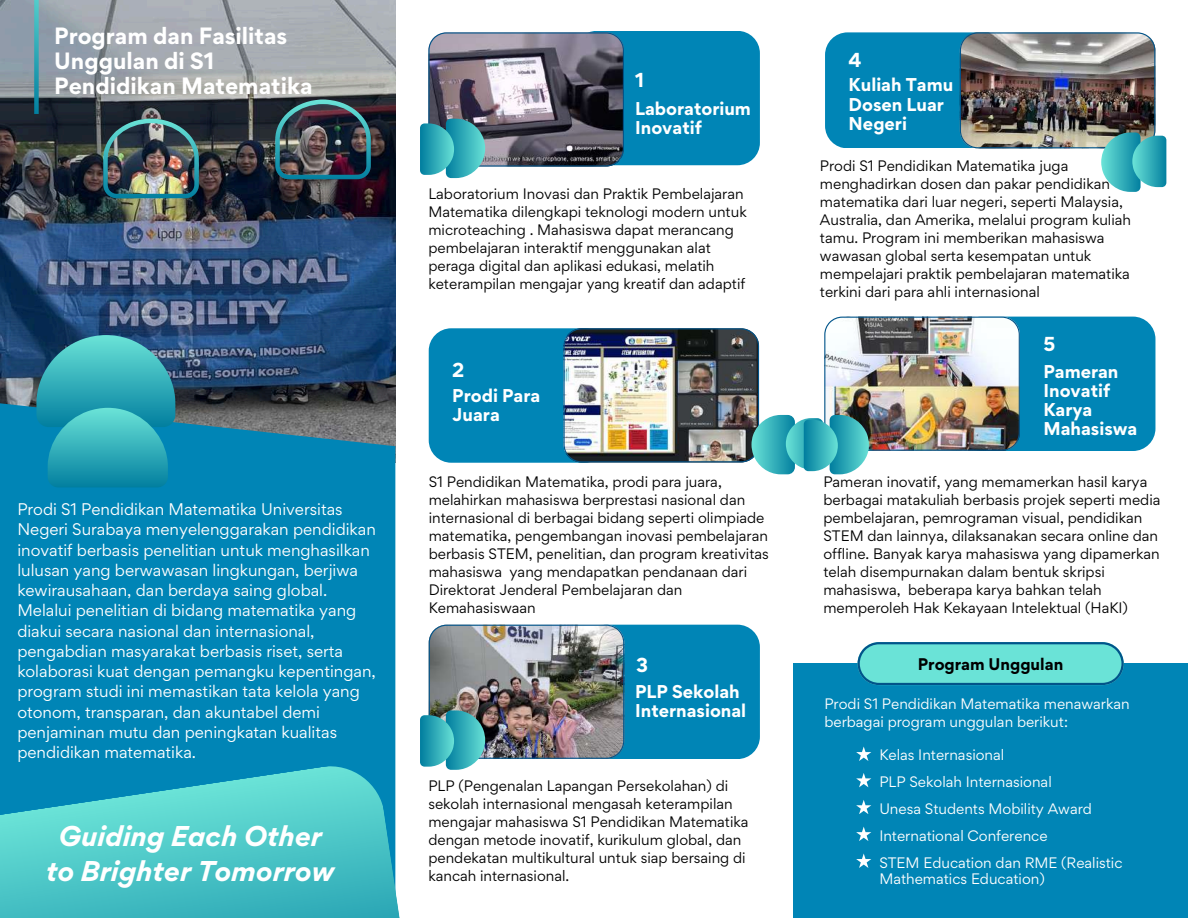
<style>
.page{position:relative;width:1188px;height:918px;background:#fff}
.page>*{position:absolute;margin:0;border:0;box-sizing:border-box;transform-origin:0 0}
.t1{font:italic 700 25.5px/34.8px "Gordita";color:#fff;text-align:center}
.t2{font:700 21px/24.8px "Gordita";color:#fff}
.t3{font:700 18px "Gordita";color:#fff}
.t4{font:700 16.5px/19.2px "Gordita";color:#fff}
.t5{font:15px/20.2px "Gordita";color:#fff}
.t6{font:700 15px "Gordita";color:#000}
.t7{font:13.5px/18px "Gordita";color:#000}
.t8{font:13.5px/27px "Gordita";color:#fff}
</style>
<div class="page">
<img style="left:0;top:0;width:395px;height:401px">
<div style="left:0;top:401px;width:395px;height:361px;background:#0085b6"></div>
<svg style="left:0;top:762px;width:400px;height:156px;background:#41bcc5"></svg>
<div style="left:574px;top:31px;width:186px;height:134px;background:#0085b6;border-radius:22px"></div>
<div style="left:794px;top:664px;width:394px;height:254px;background:#0085b6"></div>
<div style="left:429px;top:328px;width:179px;height:135px;background:#0085b6;border-radius:22px"></div>
<div style="left:585px;top:625px;width:175px;height:134px;background:#0085b6;border-radius:23px"></div>
<div style="left:825px;top:32px;width:183px;height:116px;background:#0085b6;border-radius:22px"></div>
<div style="left:959px;top:317px;width:196px;height:134px;background:#0085b6;border-radius:22px"></div>
<svg style="left:857px;top:642px;width:267px;height:43px;background:#5fd2ce"></svg>
<svg style="left:856px;top:747px;width:15px;height:14px"></svg>
<svg style="left:856px;top:773px;width:15px;height:14px"></svg>
<svg style="left:856px;top:800px;width:15px;height:14px"></svg>
<svg style="left:856px;top:827px;width:15px;height:14px"></svg>
<svg style="left:856px;top:853px;width:15px;height:15px"></svg>
<svg style="left:36px;top:335px;width:139px;height:152px;background:#2c9fb1"></svg>
<img style="left:103px;top:119px;width:96px;height:79px">
<img style="left:275px;top:100px;width:96px;height:79px">
<svg style="left:34px;top:0;width:5px;height:114px"></svg>
<img style="left:960px;top:32px;width:206px;height:160px">
<svg style="left:420px;top:32px;width:204px;height:146px;background:#747f8a"></svg>
<img style="left:420px;top:625px;width:204px;height:145px">
<img style="left:564px;top:317px;width:456px;height:157px">
<h2 class="t2" style="left:54px;top:23px;width:260px">Program dan Fasilitas<br>Unggulan di S1<br>Pendidikan Matematika</h2>
<p class="t5" style="left:17px;top:499px;width:360px">Prodi S1 Pendidikan Matematika Universitas Negeri Surabaya menyelenggarakan pendidikan inovatif berbasis penelitian untuk menghasilkan lulusan yang berwawasan lingkungan, berjiwa kewirausahaan, dan berdaya saing global.<br>Melalui penelitian di bidang matematika yang diakui secara nasional dan internasional, pengabdian masyarakat berbasis riset, serta kolaborasi kuat dengan pemangku kepentingan, program studi ini memastikan tata kelola yang otonom, transparan, dan akuntabel demi penjaminan mutu dan peningkatan kualitas pendidikan matematika.</p>
<h1 class="t1" style="left:46px;top:818px;width:290px">Guiding Each Other to Brighter Tomorrow</h1>
<h3 class="t3" style="left:635px;top:68px;width:10px">1</h3>
<p class="t4" style="left:635px;top:99px;width:117px">Laboratorium<br>Inovatif</p>
<p class="t7" style="left:428px;top:185px;width:320px">Laboratorium Inovasi dan Praktik Pembelajaran Matematika dilengkapi teknologi modern untuk microteaching . Mahasiswa dapat merancang pembelajaran interaktif menggunakan alat peraga digital dan aplikasi edukasi, melatih keterampilan mengajar yang kreatif dan adaptif</p>
<h3 class="t3" style="left:452px;top:358px;width:14px">2</h3>
<p class="t4" style="left:452px;top:385px;width:89px">Prodi Para<br>Juara</p>
<p class="t7" style="left:429px;top:472px;width:342px">S1 Pendidikan Matematika, prodi para juara, melahirkan mahasiswa berprestasi nasional dan internasional di berbagai bidang seperti olimpiade matematika, pengembangan inovasi pembelajaran berbasis STEM, penelitian, dan program kreativitas mahasiswa yang mendapatkan pendanaan dari Direktorat Jenderal Pembelajaran dan Kemahasiswaan</p>
<h3 class="t3" style="left:636px;top:653px;width:13px">3</h3>
<p class="t4" style="left:635px;top:682px;width:113px">PLP Sekolah<br>Internasional</p>
<p class="t7" style="left:428px;top:777px;width:322px">PLP (Pengenalan Lapangan Persekolahan) di sekolah internasional mengasah keterampilan mengajar mahasiswa S1 Pendidikan Matematika dengan metode inovatif, kurikulum global, dan pendekatan multikultural untuk siap bersaing di kancah internasional.</p>
<h3 class="t3" style="left:849px;top:47px;width:15px">4</h3>
<p class="t4" style="left:849px;top:75px;width:106px">Kuliah Tamu<br>Dosen Luar<br>Negeri</p>
<p class="t7" style="left:820px;top:156px;width:313px">Prodi S1 Pendidikan Matematika juga menghadirkan dosen dan pakar pendidikan matematika dari luar negeri, seperti Malaysia, Australia, dan Amerika, melalui program kuliah tamu. Program ini memberikan mahasiswa wawasan global serta kesempatan untuk mempelajari praktik pembelajaran matematika terkini dari para ahli internasional</p>
<h3 class="t3" style="left:1043px;top:332px;width:13px">5</h3>
<p class="t4" style="left:1043px;top:362px;width:95px">Pameran<br>Inovatif<br>Karya<br>Mahasiswa</p>
<p class="t7" style="left:823px;top:472px;width:339px">Pameran inovatif, yang memamerkan hasil karya berbagai matakuliah berbasis projek seperti media pembelajaran, pemrograman visual, pendidikan STEM dan lainnya, dilaksanakan secara online dan offline. Banyak karya mahasiswa yang dipamerkan telah disempurnakan dalam bentuk skripsi mahasiswa, beberapa karya bahkan telah memperoleh Hak Kekayaan Intelektual (HaKI)</p>
<p class="t6" style="left:918px;top:654px;width:147px">Program Unggulan</p>
<p class="t8" style="left:824px;top:694px;width:307px;line-height:18px">Prodi S1 Pendidikan Matematika menawarkan berbagai program unggulan berikut:</p>
<p class="t8" style="left:879px;top:741px;width:245px">Kelas Internasional<br>PLP Sekolah Internasional<br>Unesa Students Mobility Award<br>International Conference<br>STEM Education dan RME (Realistic</p>
<p class="t8" style="left:879px;top:865px;width:167px">Mathematics Education)</p>
</div>
